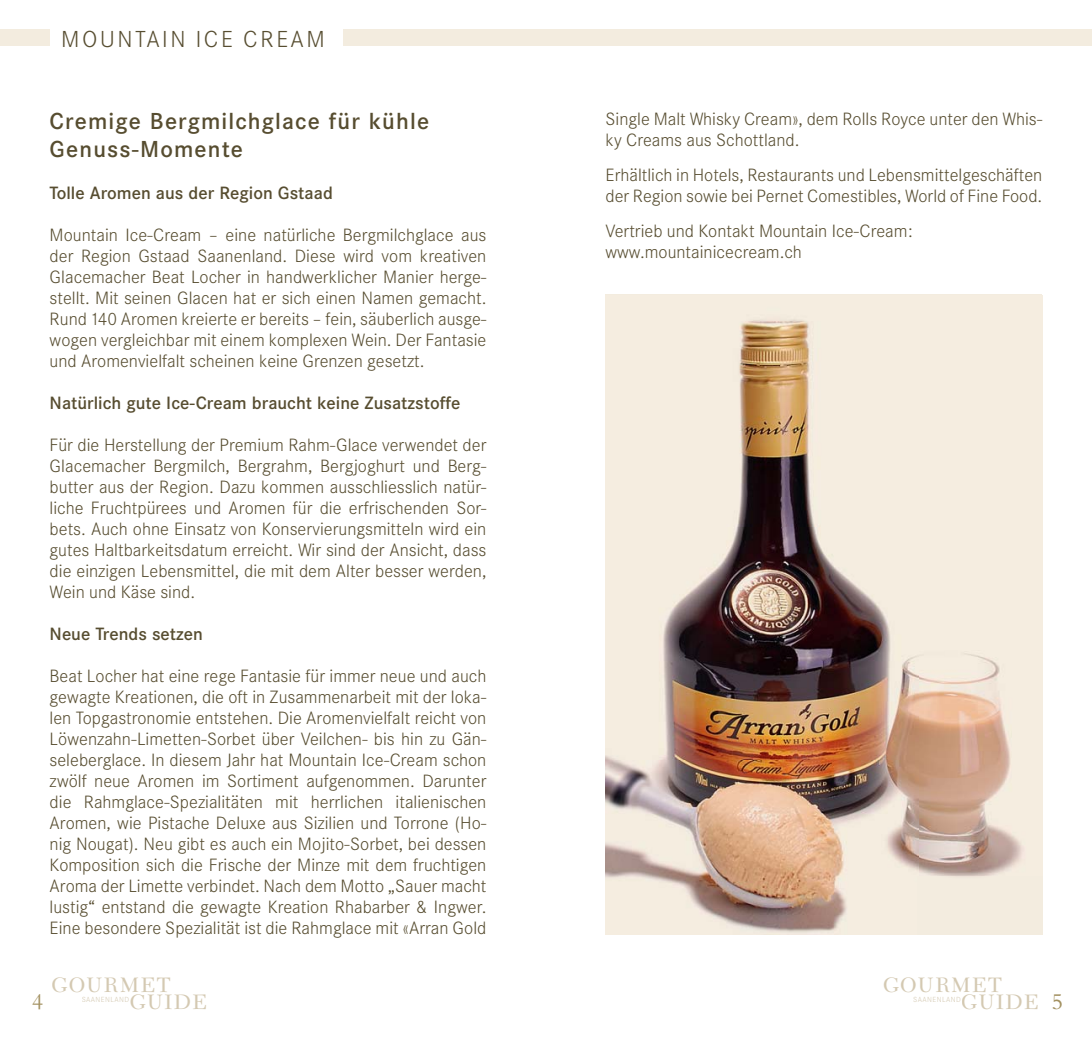
<style>
.page{position:relative;width:1092px;height:1042px;background:#fff}
.page>*{position:absolute;margin:0;border:0;box-sizing:border-box;transform-origin:0 0}
.t1{font:500 22.75px/27.3px "Corporate SBQ";letter-spacing:.05em;color:#574d30}
.t2{font:300 22.75px "Corporate SBQ";letter-spacing:.11em;color:#574d30}
.t3{font:21.88px "New Caledonia";letter-spacing:.04em;color:#d4c9b2}
.t4{font:21.88px "Bergamo";color:#a39161}
.t5{font:300 17.5px/21px "Corporate SBQ";color:#574d30}
.t6{font:500 17.5px "Corporate SBQ";color:#574d30}
.t7{font:300 7.35px "Corporate SBQ";letter-spacing:.06em;color:#d4c9b2}
</style>
<div class="page">
<div style="left:0;top:30px;width:50px;height:16px;background:#f3ecdf"></div>
<div style="left:343px;top:30px;width:203px;height:16px;background:#f3ecdf"></div>
<div style="left:546px;top:30px;width:545px;height:16px;background:#f3ecdf"></div>
<img style="left:605px;top:295px;width:437px;height:640px">
<h1 class="t2" style="left:61px;top:30px;width:265px">MOUNTAIN ICE CREAM</h1>
<h1 class="t1" style="left:50px;top:110px;width:381px">Cremige Bergmilchglace für kühle<br>Genuss-Momente</h1>
<p class="t6" style="left:50px;top:185px;width:285px">Tolle Aromen aus der Region Gstaad</p>
<p class="t5" style="left:50px;top:226px;width:438px;text-align:justify">Mountain Ice-Cream – eine natürliche Bergmilchglace aus der Region Gstaad Saanenland. Diese wird vom kreativen Glacemacher Beat Locher in handwerklicher Manier herge&shy;stellt. Mit seinen Glacen hat er sich einen Namen gemacht.<br>Rund 140 Aromen kreierte er bereits – fein, säuberlich ausge&shy;wogen vergleichbar mit einem komplexen Wein. Der Fantasie und Aromenvielfalt scheinen keine Grenzen gesetzt.</p>
<p class="t6" style="left:50px;top:395px;width:412px">Natürlich gute Ice-Cream braucht keine Zusatzstoffe</p>
<p class="t5" style="left:50px;top:436px;width:438px;text-align:justify">Für die Herstellung der Premium Rahm-Glace verwendet der Glacemacher Bergmilch, Bergrahm, Bergjoghurt und Berg&shy;butter aus der Region. Dazu kommen ausschliesslich natür&shy;liche Fruchtpürees und Aromen für die erfrischenden Sor&shy;bets. Auch ohne Einsatz von Konservierungsmitteln wird ein gutes Haltbarkeitsdatum erreicht. Wir sind der Ansicht, dass die einzigen Lebensmittel, die mit dem Alter besser werden, Wein und Käse sind.</p>
<p class="t6" style="left:50px;top:626px;width:155px">Neue Trends setzen</p>
<p class="t5" style="left:50px;top:667px;width:438px;text-align:justify">Beat Locher hat eine rege Fantasie für immer neue und auch gewagte Kreationen, die oft in Zusammenarbeit mit der loka&shy;len Topgastronomie entstehen. Die Aromenvielfalt reicht von Löwenzahn-Limetten-Sorbet über Veilchen- bis hin zu Gän&shy;seleberglace. In diesem Jahr hat Mountain Ice-Cream schon zwölf neue Aromen im Sortiment aufgenommen. Darunter die Rahmglace-Spezialitäten mit herrlichen italienischen Aromen, wie Pistache Deluxe aus Sizilien und Torrone (Ho&shy;nig Nougat). Neu gibt es auch ein Mojito-Sorbet, bei dessen Komposition sich die Frische der Minze mit dem fruchtigen Aroma der Limette verbindet. Nach dem Motto „Sauer macht lustig“ entstand die gewagte Kreation Rhabarber &amp; Ingwer.<br>Eine besondere Spezialität ist die Rahmglace mit «Arran Gold</p>
<p class="t5" style="left:605px;top:110px;width:438px">Single Malt Whisky Cream», dem Rolls Royce unter den Whis&shy;ky Creams aus Schottland.</p>
<p class="t5" style="left:605px;top:166px;width:438px">Erhältlich in Hotels, Restaurants und Lebensmittelgeschäften der Region sowie bei Pernet Comestibles, World of Fine Food.</p>
<p class="t5" style="left:605px;top:222px;width:309px">Vertrieb und Kontakt Mountain Ice-Cream: www.mountainicecream.ch</p>
<p class="t3" style="left:51px;top:976px;width:121px">GOURMET</p>
<p class="t7" style="left:82px;top:996px;width:49px">SAANENLAND</p>
<p class="t3" style="left:129px;top:993px;width:80px">GUIDE</p>
<p class="t3" style="left:882px;top:976px;width:121px">GOURMET</p>
<p class="t7" style="left:913px;top:996px;width:49px">SAANENLAND</p>
<p class="t3" style="left:960px;top:993px;width:80px">GUIDE</p>
<p class="t4" style="left:32px;top:994px;width:13px">4</p>
<p class="t4" style="left:1051px;top:994px;width:13px">5</p>
</div>
